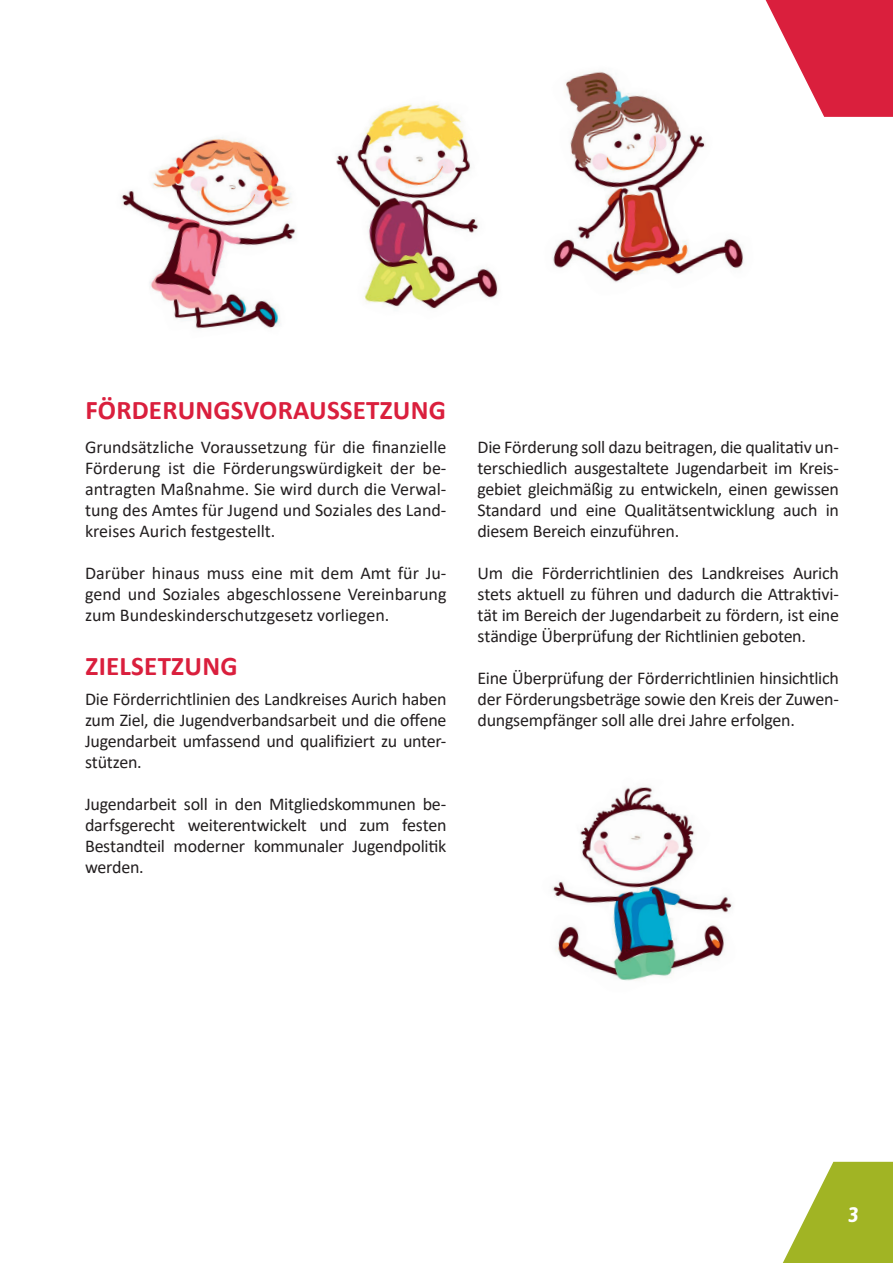
<style>
.page{position:relative;width:893px;height:1263px;background:#fff}
.page>*{position:absolute;margin:0;border:0;box-sizing:border-box;transform-origin:0 0}
.t1{font:700 27px "Calibri";letter-spacing:.005em;color:#da1f3d}
.t2{font:italic 700 21px "Asap";color:#fff}
.t3{font:18px/21px "Calibri";letter-spacing:-.015em;color:#231f20;text-align:justify}
</style>
<div class="page">
<svg style="left:766px;top:0;width:127px;height:117px"></svg>
<svg style="left:783px;top:1162px;width:110px;height:101px"></svg>
<img style="left:121px;top:71px;width:623px;height:258px">
<img style="left:552px;top:787px;width:180px;height:194px">
<h1 class="t1" style="left:86px;top:391px;width:362px">FÖRDERUNGSVORAUSSETZUNG</h1>
<p class="t3" style="left:85px;top:436px;width:363px">Grundsätzliche Voraussetzung für die finanzielle Förderung ist die Förderungswürdigkeit der be&shy;antragten Maßnahme. Sie wird durch die Verwal&shy;tung des Amtes für Jugend und Soziales des Land&shy;kreises Aurich festgestellt.</p>
<p class="t3" style="left:85px;top:562px;width:363px">Darüber hinaus muss eine mit dem Amt für Ju&shy;gend und Soziales abgeschlossene Vereinbarung zum Bundeskinderschutzgesetz vorliegen.</p>
<h1 class="t1" style="left:86px;top:647px;width:153px">ZIELSETZUNG</h1>
<p class="t3" style="left:85px;top:688px;width:363px">Die Förderrichtlinien des Landkreises Aurich haben zum Ziel, die Jugendverbandsarbeit und die offene Jugendarbeit umfassend und qualifiziert zu unter&shy;stützen.</p>
<p class="t3" style="left:85px;top:793px;width:363px">Jugendarbeit soll in den Mitgliedskommunen be&shy;darfsgerecht weiterentwickelt und zum festen Bestandteil moderner kommunaler Jugendpolitik werden.</p>
<p class="t3" style="left:477px;top:436px;width:363px">Die Förderung soll dazu beitragen, die qualitativ un&shy;terschiedlich ausgestaltete Jugendarbeit im Kreis&shy;gebiet gleichmäßig zu entwickeln, einen gewissen Standard und eine Qualitätsentwicklung auch in diesem Bereich einzuführen.</p>
<p class="t3" style="left:477px;top:562px;width:363px">Um die Förderrichtlinien des Landkreises Aurich stets aktuell zu führen und dadurch die Attraktivi&shy;tät im Bereich der Jugendarbeit zu fördern, ist eine ständige Überprüfung der Richtlinien geboten.</p>
<p class="t3" style="left:477px;top:667px;width:363px">Eine Überprüfung der Förderrichtlinien hinsichtlich der Förderungsbeträge sowie den Kreis der Zuwen&shy;dungsempfänger soll alle drei Jahre erfolgen.</p>
<p class="t2" style="left:848px;top:1202px;width:13px">3</p>
</div>
